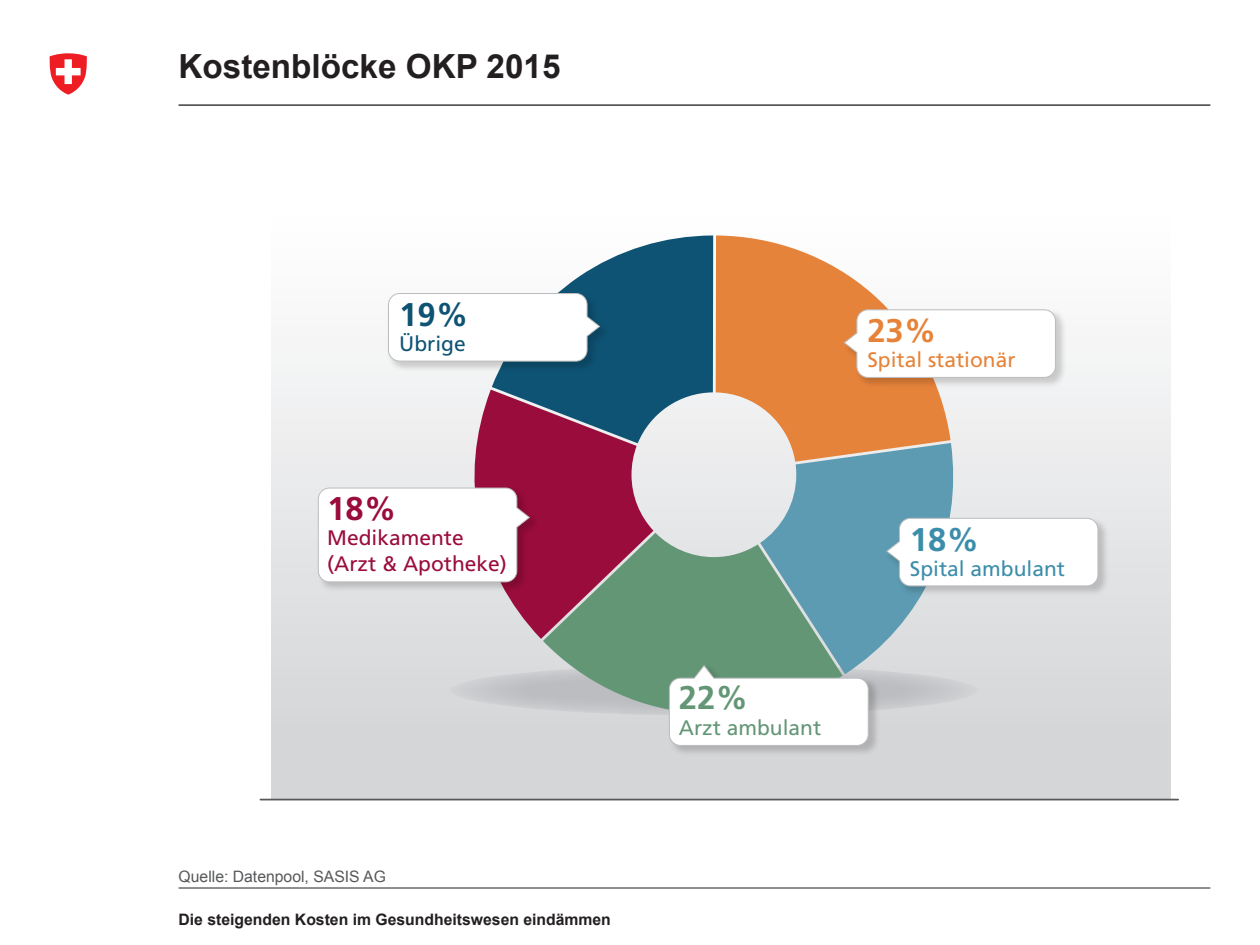
<style>
.page{position:relative;width:1260px;height:945px;background:#fff}
.page>*{position:absolute;margin:0;border:0;box-sizing:border-box;transform-origin:0 0}
.t1{font:700 33.25px "Arial";color:#231f20}
.t2{font:700 32.73px "Frutiger";color:#e68339}
.t3{font:700 32.73px "Frutiger";color:#639675}
.t4{font:700 32.73px "Frutiger";color:#0e5374}
.t5{font:700 32.73px "Frutiger";color:#3b8daa}
.t6{font:700 32.73px "Frutiger";color:#9a0c3b}
.t7{font:21px/25.2px "Frutiger";color:#9a0c3b}
.t8{font:21px "Frutiger";color:#e68339}
.t9{font:21px "Frutiger";color:#3b8daa}
.t10{font:21px "Frutiger";color:#639675}
.t11{font:21px "Frutiger";color:#0e5374}
.t12{font:700 15.75px "Arial";color:#231f20}
.t13{font:15.75px "Arial";color:#57585a}
</style>
<div class="page">
<svg style="left:49px;top:53px;width:38px;height:42px"></svg>
<hr style="left:179px;top:888px;width:1031px;height:1px;background:#231f20">
<hr style="left:179px;top:104px;width:1031px;height:2px;background:#231f20">
<div style="left:271px;top:209px;width:900px;height:591px;background:linear-gradient(to bottom,#fff,#d1d2d4)"></div>
<hr style="left:260px;top:799px;width:918px;height:1px;background:#57585a">
<img style="left:666px;top:746px;width:217px;height:14px">
<img style="left:1098px;top:514px;width:15px;height:86px">
<svg style="left:318px;top:235px;width:780px;height:511px"></svg>
<h1 class="t1" style="left:179px;top:44px;width:383px">Kostenblöcke OKP 2015</h1>
<h2 class="t4" style="left:399px;top:295px;width:71px">19%</h2>
<h3 class="t11" style="left:399px;top:331px;width:68px">Übrige</h3>
<h2 class="t6" style="left:327px;top:490px;width:71px">18%</h2>
<h3 class="t7" style="left:327px;top:525px;width:181px">Medikamente (Arzt &amp; Apotheke)</h3>
<p class="t13" style="left:179px;top:866px;width:209px">Quelle: Datenpool, SASIS AG</p>
<p class="t12" style="left:179px;top:909px;width:434px">Die steigenden Kosten im Gesundheitswesen eindämmen</p>
<h2 class="t2" style="left:867px;top:311px;width:71px">23%</h2>
<h3 class="t8" style="left:867px;top:348px;width:150px">Spital stationär</h3>
<h2 class="t3" style="left:679px;top:679px;width:71px">22%</h2>
<h3 class="t10" style="left:679px;top:715px;width:144px">Arzt ambulant</h3>
<h2 class="t5" style="left:910px;top:520px;width:71px">18%</h2>
<h3 class="t9" style="left:910px;top:556px;width:157px">Spital ambulant</h3>
</div>
